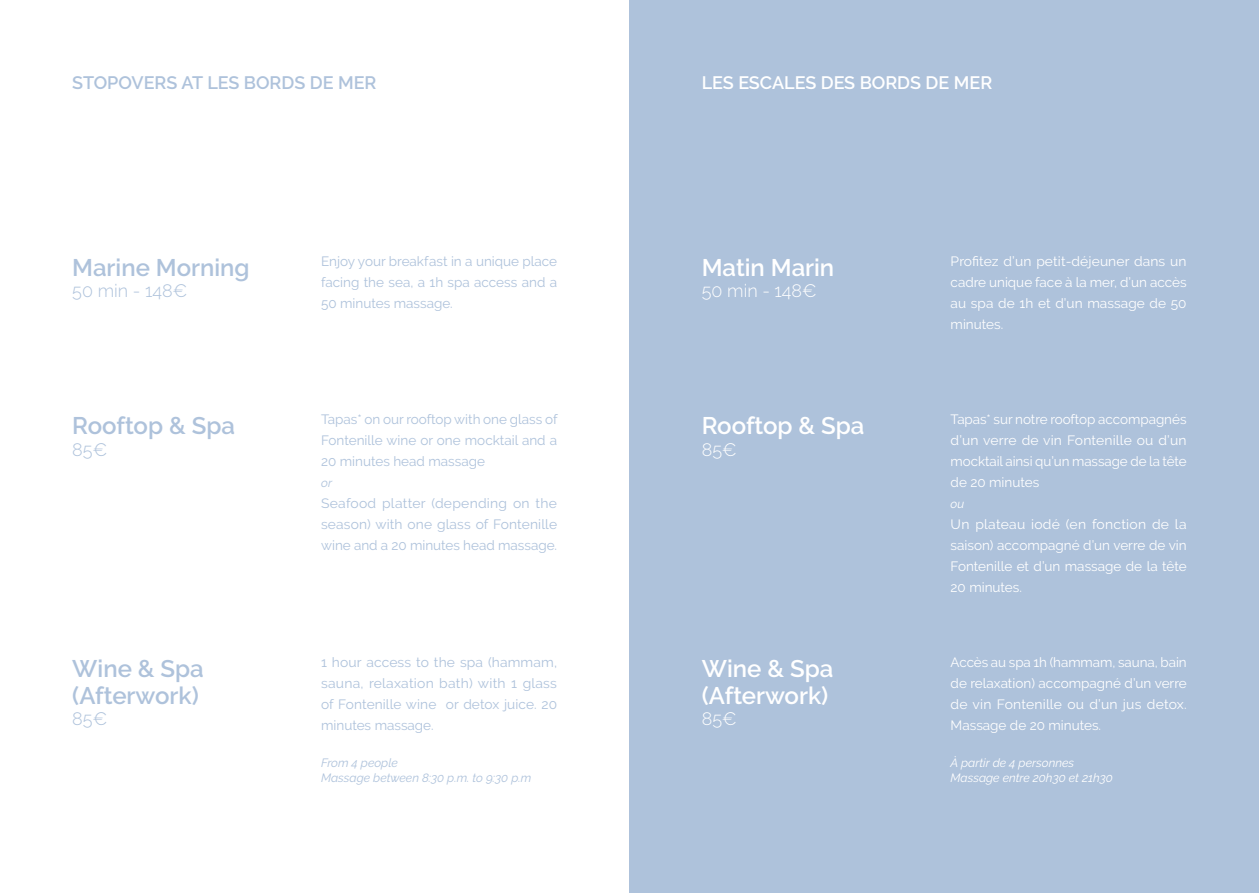
<style>
.page{position:relative;width:1259px;height:893px;background:#fff}
.page>*{position:absolute;margin:0;border:0;box-sizing:border-box;transform-origin:0 0}
.Style_de_paragraphe{font:600 24px "Raleway";color:#aec2db}
.Style_de_paragraphe-2{font:600 24px "Raleway";color:#fff}
.Style_de_paragraphe-3{font:600 18px "Raleway";color:#aec2db}
.Style_de_paragraphe-4{font:600 18px "Raleway";color:#fff}
.Style_de_paragraphe-5{font:300 18px "Raleway";color:#aec2db}
.Style_de_paragraphe-6{font:300 18px "Raleway";color:#fff}
.Style_de_paragraphe-7{font:13.5px/21px "Raleway";color:#fff;text-align:justify}
.Style_de_paragraphe-8{font:13.5px/21px "Raleway";color:#aec2db;text-align:justify}
.Style_de_paragraphe-9{font:italic 12px "Raleway";color:#fff}
.Style_de_paragraphe-10{font:italic 12px "Raleway";color:#aec2db}
</style>
<div class="page">
<div style="left:629px;top:0;width:630px;height:893px;background:#aec2db"></div>
<p class="Style_de_paragraphe-3" style="left:72px;top:73px;width:306px">STOPOVERS AT LES BORDS DE MER</p>
<p class="Style_de_paragraphe" style="left:72px;top:253px;width:179px">Marine Morning</p>
<p class="Style_de_paragraphe-5" style="left:72px;top:280px;width:116px">50 min - 148€</p>
<p class="Style_de_paragraphe-8" style="left:321px;top:250px;width:237px">Enjoy your breakfast in a unique place facing the sea, a 1h spa access and a 50 minutes massage.</p>
<p class="Style_de_paragraphe" style="left:72px;top:412px;width:164px">Rooftop &amp; Spa</p>
<p class="Style_de_paragraphe-5" style="left:72px;top:439px;width:36px">85€</p>
<p class="Style_de_paragraphe-8" style="left:321px;top:409px;width:238px">Tapas* on our rooftop with one glass of Fontenille wine or one mocktail and a 20 minutes head massage</p>
<p class="Style_de_paragraphe-10" style="left:321px;top:476px;width:12px">or</p>
<p class="Style_de_paragraphe-8" style="left:321px;top:493px;width:237px">Seafood platter (depending on the season) with one glass of Fontenille wine and a 20 minutes head massage.</p>
<p class="Style_de_paragraphe" style="left:72px;top:654px;width:133px">Wine &amp; Spa</p>
<p class="Style_de_paragraphe" style="left:72px;top:681px;width:128px">(Afterwork)</p>
<p class="Style_de_paragraphe-5" style="left:72px;top:708px;width:36px">85€</p>
<p class="Style_de_paragraphe-8" style="left:321px;top:652px;width:238px">1 hour access to the spa (hammam, sauna, relaxation bath) with 1 glass of Fontenille wine or detox juice. 20 minutes massage.</p>
<p class="Style_de_paragraphe-10" style="left:321px;top:756px;width:78px">From 4 people</p>
<p class="Style_de_paragraphe-10" style="left:321px;top:771px;width:212px">Massage between 8:30 p.m. to 9:30 p.m</p>
<p class="Style_de_paragraphe-4" style="left:702px;top:73px;width:292px">LES ESCALES DES BORDS DE MER</p>
<p class="Style_de_paragraphe-2" style="left:702px;top:253px;width:134px">Matin Marin</p>
<p class="Style_de_paragraphe-6" style="left:702px;top:280px;width:116px">50 min - 148€</p>
<p class="Style_de_paragraphe-7" style="left:950px;top:250px;width:237px">Profitez d’un petit-déjeuner dans un cadre unique face à la mer, d’un accès au spa de 1h et d’un massage de 50 minutes.</p>
<p class="Style_de_paragraphe-2" style="left:702px;top:412px;width:164px">Rooftop &amp; Spa</p>
<p class="Style_de_paragraphe-6" style="left:702px;top:439px;width:36px">85€</p>
<p class="Style_de_paragraphe-7" style="left:950px;top:409px;width:238px">Tapas* sur notre rooftop accompagnés d’un verre de vin Fontenille ou d’un mocktail ainsi qu’un massage de la tête de 20 minutes</p>
<p class="Style_de_paragraphe-9" style="left:950px;top:497px;width:15px">ou</p>
<p class="Style_de_paragraphe-7" style="left:950px;top:514px;width:237px">Un plateau iodé (en fonction de la saison) accompagné d’un verre de vin Fontenille et d’un massage de la tête 20 minutes.</p>
<p class="Style_de_paragraphe-2" style="left:702px;top:654px;width:133px">Wine &amp; Spa</p>
<p class="Style_de_paragraphe-2" style="left:702px;top:681px;width:128px">(Afterwork)</p>
<p class="Style_de_paragraphe-6" style="left:702px;top:708px;width:36px">85€</p>
<p class="Style_de_paragraphe-7" style="left:950px;top:652px;width:238px">Accès au spa 1h (hammam, sauna, bain de relaxation) accompagné d’un verre de vin Fontenille ou d’un jus detox.<br>Massage de 20 minutes.</p>
<p class="Style_de_paragraphe-9" style="left:950px;top:756px;width:125px">À partir de 4 personnes</p>
<p class="Style_de_paragraphe-9" style="left:950px;top:771px;width:164px">Massage entre 20h30 et 21h30</p>
</div>
